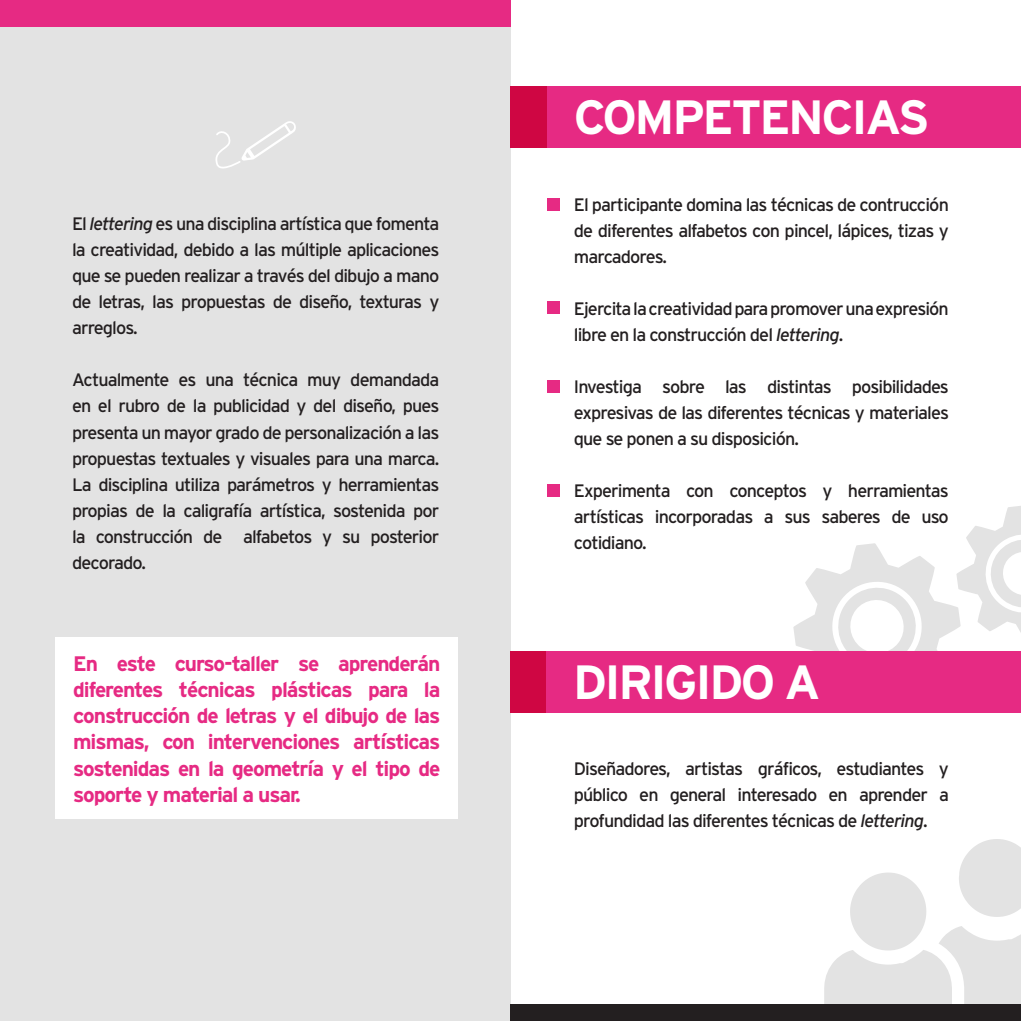
<style>
.page{position:relative;width:1021px;height:1021px;background:#fff}
.page>*{position:absolute;margin:0;border:0;box-sizing:border-box;transform-origin:0 0}
.t1{font:700 48px "Interstate";letter-spacing:-.05em;color:#fff}
.t2{font:700 21px/26px "Interstate";letter-spacing:-.05em;color:#e62a83;text-align:justify}
.t3{font:18px/26px "Interstate";letter-spacing:-.05em;color:#231f20;text-align:justify}
.s1{font-style:italic}
</style>
<div class="page">
<svg style="left:824px;top:839px;width:196px;height:165px"></svg>
<svg style="left:793px;top:506px;width:227px;height:145px"></svg>
<div style="left:0;top:0;width:510px;height:1020px;background:#e3e3e3"></div>
<div style="left:510px;top:86px;width:510px;height:62px;background:#e62a83"></div>
<div style="left:510px;top:651px;width:510px;height:61px;background:#e62a83"></div>
<div style="left:510px;top:86px;width:37px;height:62px;background:#cf0643"></div>
<div style="left:510px;top:651px;width:36px;height:61px;background:#cf0643"></div>
<div style="left:0;top:0;width:510px;height:26px;background:#e62a83"></div>
<div style="left:510px;top:1004px;width:510px;height:16px;background:#231f20"></div>
<div style="left:547px;top:198px;width:12px;height:13px;background:#e62a83"></div>
<div style="left:547px;top:301px;width:12px;height:13px;background:#e62a83"></div>
<div style="left:547px;top:380px;width:12px;height:12px;background:#e62a83"></div>
<div style="left:547px;top:484px;width:12px;height:12px;background:#e62a83"></div>
<div style="left:56px;top:637px;width:402px;height:182px;background:#fff"></div>
<hr style="left:1020px;top:0;width:1px;height:1020px;background:#e62a83">
<svg style="left:215px;top:121px;width:81px;height:47px"></svg>
<p class="t3" style="left:72px;top:211px;width:369px">El <span class="s1">lettering</span> es una disciplina artística que fomenta la creatividad, debido a las múltiple aplicaciones que se pueden realizar a través del dibujo a mano de letras, las propuestas de diseño, texturas y arreglos.</p>
<p class="t3" style="left:72px;top:367px;width:369px">Actualmente es una técnica muy demandada en el rubro de la publicidad y del diseño, pues presenta un mayor grado de personalización a las propuestas textuales y visuales para una marca.<br>La disciplina utiliza parámetros y herramientas propias de la caligrafía artística, sostenida por la construcción de alfabetos y su posterior decorado.</p>
<p class="t2" style="left:73px;top:651px;width:369px">En este curso-taller se aprenderán diferentes técnicas plásticas para la construcción de letras y el dibujo de las mismas, con intervenciones artísticas sostenidas en la geometría y el tipo de soporte y material a usar.</p>
<p class="t1" style="left:574px;top:91px;width:357px">COMPETENCIAS</p>
<p class="t3" style="left:574px;top:191px;width:376px">El participante domina las técnicas de contrucción de diferentes alfabetos con pincel, lápices, tizas y marcadores.</p>
<p class="t3" style="left:574px;top:295px;width:376px">Ejercita la creatividad para promover una expresión libre en la construcción del <span class="s1">lettering</span>.</p>
<p class="t3" style="left:574px;top:373px;width:376px">Investiga sobre las distintas posibilidades expresivas de las diferentes técnicas y materiales que se ponen a su disposición.</p>
<p class="t3" style="left:574px;top:477px;width:376px">Experimenta con conceptos y herramientas artísticas incorporadas a sus saberes de uso cotidiano.</p>
<p class="t1" style="left:573px;top:655px;width:249px">DIRIGIDO A</p>
<p class="t3" style="left:574px;top:756px;width:376px">Diseñadores, artistas gráficos, estudiantes y público en general interesado en aprender a profundidad las diferentes técnicas de <span class="s1">lettering</span>.</p>
</div>
